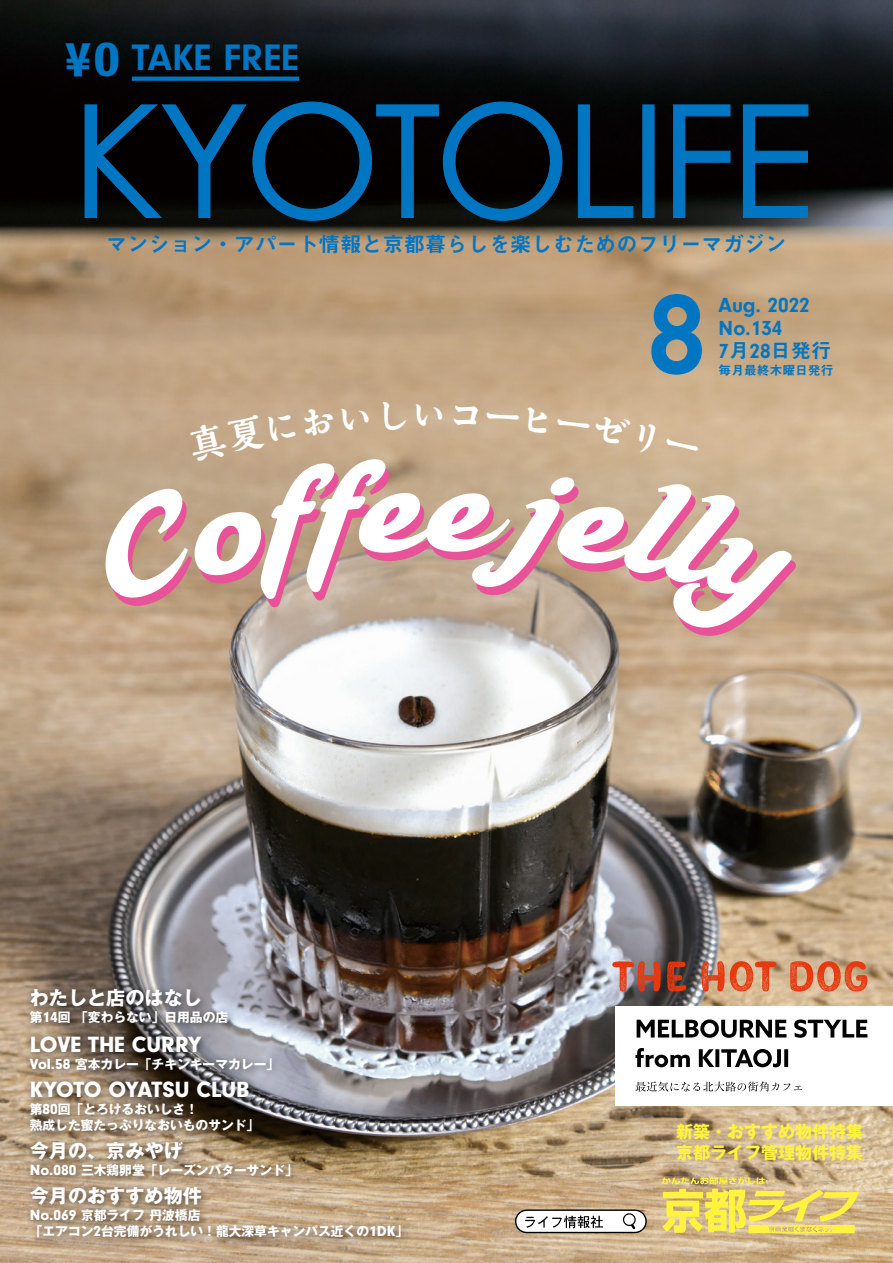
<style>
.page{position:relative;width:893px;height:1263px;background:#fff}
.page>*{position:absolute;margin:0;border:0;box-sizing:border-box;transform-origin:0 0}
.t1{font:700 117px "Neuzeit Gro";color:#0075c2}
.t2{font:42.45px "P Bunkyu Md Go Std N EB";color:#0075c2}
.t3{font:700 38.25px "Neuzeit Gro";color:#0075c2}
.t4{font:37.2px "Antique Std AN1";color:#fff}
.連載{font:900 22.95px "Neuzeit Gro";color:#fff}
.t5{font:21.3px "Midashi Go Pro MB31";color:#0075c2}
.t6{font:700 21.15px "Neuzeit Gro";color:#0075c2}
.t7{font:20.25px "Midashi Go Pro MB31";color:#0075c2}
.連載-2{font:700 19.2px "Gothic MB101 Pro";color:#fff}
.サブ特集{font:700 16.95px "Gothic MB101 Pro";color:#fff33f}
.連載-3{font:700 12.75px "Gothic MB101 Pro";color:#fff}
.t8{font:12.75px "Midashi Go Pro MB31";color:#0075c2}
.s1{font-family:"Neuzeit Gro";font-weight:700;font-size:21.15px}
.s2{font-family:"Neuzeit Gro";font-weight:900;font-size:15px}
.s3{font-family:"Neuzeit Gro";font-weight:900;font-size:15.3px}
</style>
<div class="page">
<img style="left:0;top:0;width:893px;height:1263px">
<div style="left:615px;top:1006px;width:278px;height:100px;background:#fff"></div>
<img style="left:612px;top:961px;width:255px;height:31px">
<svg style="left:635px;top:1048px;width:153px;height:19px"></svg>
<svg style="left:637px;top:1019px;width:230px;height:19px"></svg>
<svg style="left:635px;top:1081px;width:167px;height:11px"></svg>
<svg style="left:132px;top:77px;width:167px;height:4px"></svg>
<svg style="left:85px;top:104px;width:161px;height:114px;background:#032339"></svg>
<svg style="left:252px;top:102px;width:310px;height:119px;background:#042237"></svg>
<svg style="left:578px;top:104px;width:55px;height:114px;background:#03243b"></svg>
<div style="left:643px;top:105px;width:11px;height:113px;background:#0075c2"></div>
<svg style="left:673px;top:104px;width:57px;height:114px;background:#05304d"></svg>
<svg style="left:743px;top:104px;width:65px;height:114px;background:#043659"></svg>
<div style="left:516px;top:1210px;width:130px;height:22px;background:#fff;border-radius:11px"></div>
<div style="left:515px;top:1209px;width:132px;height:24px;border:1px solid #000;border-radius:11px"></div>
<svg style="left:623px;top:1213px;width:13px;height:16px"></svg>
<svg style="left:525px;top:1216px;width:78px;height:12px"></svg>
<svg style="left:662px;top:1177px;width:197px;height:56px;background:#e2cd6c"></svg>
<div style="left:25px;top:1136px;width:276px;height:49px;background:#000;opacity:.6"></div>
<div style="left:24px;top:1030px;width:258px;height:49px;background:#000;opacity:.6"></div>
<div style="left:25px;top:1075px;width:237px;height:66px;background:#000;opacity:.6"></div>
<div style="left:25px;top:1181px;width:386px;height:66px;background:#000;opacity:.6"></div>
<div style="left:25px;top:983px;width:213px;height:49px;background:#000;opacity:.6"></div>
<svg style="left:87px;top:401px;width:708px;height:247px;background:#c2aa8d"></svg>
<p class="t2" style="left:57px;top:27px;width:65px">￥0</p>
<p class="t3" style="left:132px;top:36px;width:169px">TAKE FREE</p>
<p class="t5" style="left:106px;top:227px;width:682px">マンション・アパート情報と京都暮らしを楽しむためのフリーマガジン</p>
<h3 class="t4" style="left:411px;top:389px;width:39px">い</h3>
<p class="t1" style="left:647px;top:269px;width:60px">8</p>
<p class="t6" style="left:719px;top:293px;width:93px">Aug. 2022</p>
<p class="t6" style="left:719px;top:316px;width:65px">No.134</p>
<p class="t7" style="left:719px;top:334px;width:114px"><span class="s1">7</span>月<span class="s1">28</span>日発行</p>
<p class="t8" style="left:719px;top:360px;width:116px">毎月最終木曜日発行</p>
<p class="連載-2" style="left:30px;top:982px;width:174px">わたしと店のはなし</p>
<p class="連載-3" style="left:30px;top:1006px;width:200px">第<span class="s2">14</span>回「変わらない」日用品の店</p>
<p class="連載" style="left:30px;top:1031px;width:173px">LOVE THE CURRY</p>
<p class="連載-3" style="left:30px;top:1053px;width:251px"><span class="s3">Vol.</span><span class="s2">58</span> 宮本カレー「チキンキーマカレー」</p>
<p class="連載" style="left:30px;top:1076px;width:221px">KYOTO OYATSU CLUB</p>
<p class="連載-3" style="left:30px;top:1098px;width:170px">第<span class="s2">80</span>回「とろけるおいしさ！</p>
<p class="連載-3" style="left:30px;top:1114px;width:231px">熟成した蜜たっぷりなおいものサンド」</p>
<p class="サブ特集" style="left:676px;top:1117px;width:189px">新築・おすすめ物件特集</p>
<p class="連載-2" style="left:30px;top:1135px;width:155px">今月の、京みやげ</p>
<p class="サブ特集" style="left:676px;top:1138px;width:189px">京都ライフ管理物件特集</p>
<p class="連載-3" style="left:30px;top:1159px;width:270px"><span class="s3">No.</span><span class="s2">080</span> 三木鶏卵堂「レーズンバターサンド」</p>
<p class="連載-2" style="left:30px;top:1180px;width:174px">今月のおすすめ物件</p>
<p class="連載-3" style="left:30px;top:1204px;width:172px"><span class="s3">No.</span><span class="s2">069</span> 京都ライフ丹波橋店</p>
<p class="連載-3" style="left:30px;top:1220px;width:380px">「エアコン<span class="s2">2</span>台完備がうれしい！龍大深草キャンパス近くの<span class="s2">1</span><span class="s3">DK</span>」</p>
</div>
